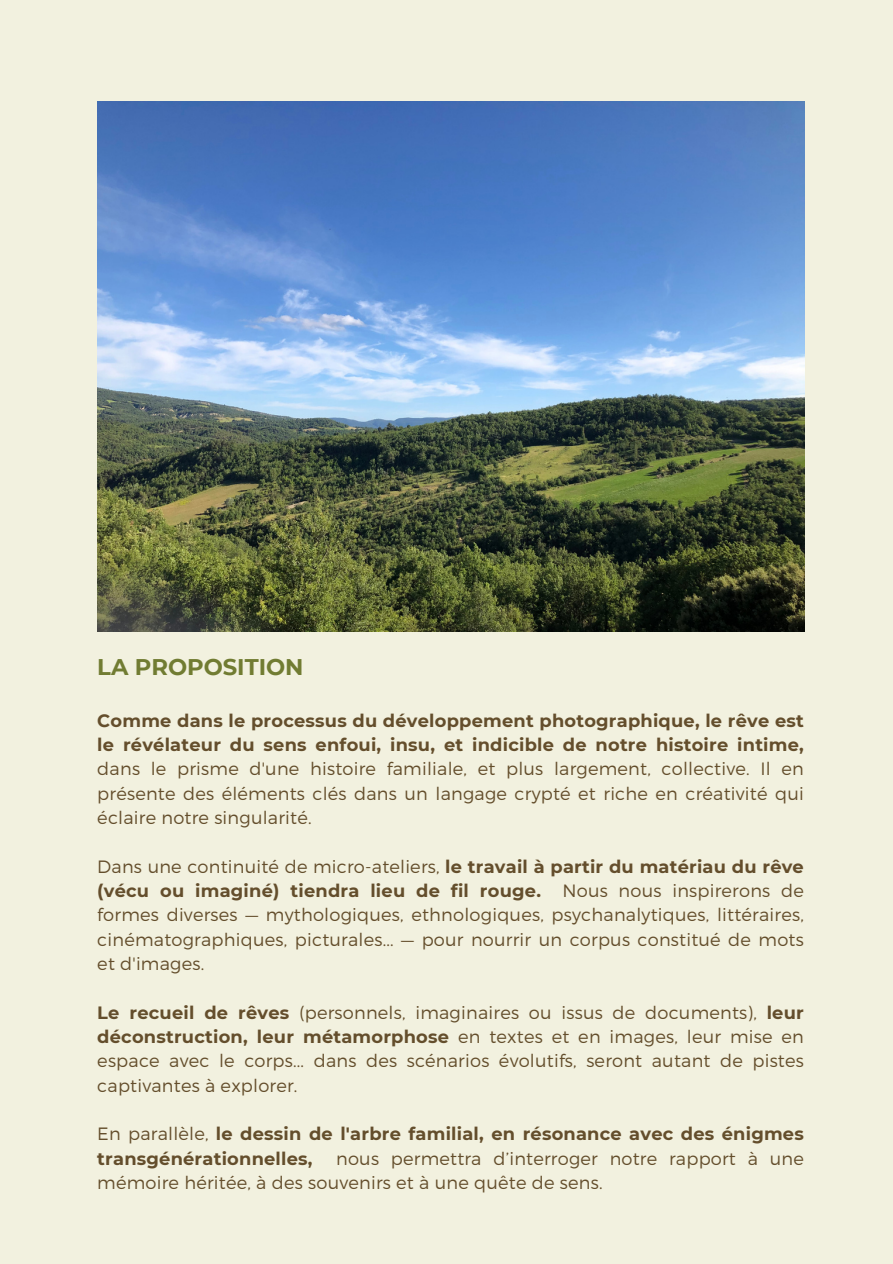
<style>
.page{position:relative;width:893px;height:1264px;background:#fff}
.page>*{position:absolute;margin:0;border:0;box-sizing:border-box;transform-origin:0 0}
.t1{font:700 22.65px "Montserrat";color:#717c32}
.t2{font:300 17.85px/24.3px "Montserrat";letter-spacing:.01em;color:#644e2c;text-align:justify}
.t3{font:700 17.85px/24.3px "Montserrat";letter-spacing:.01em;color:#644e2c}
.s1{font-weight:700}
.s2{font-weight:300}
</style>
<div class="page">
<div style="left:0;top:0;width:892px;height:1263px;background:#f2f1df"></div>
<img style="left:97px;top:102px;width:707px;height:530px">
<p class="t1" style="left:97px;top:653px;width:208px">LA PROPOSITION</p>
<p class="t2" style="left:97px;top:707px;width:708px"><span class="s1">Comme dans le processus du développement photographique, le rêve est le révélateur du sens enfoui, insu, et indicible de notre histoire intime, </span>dans le prisme d'une histoire familiale, et plus largement, collective. Il en présente des éléments clés dans un langage crypté et riche en créativité qui éclaire notre singularité.</p>
<p class="t2" style="left:97px;top:853px;width:708px">Dans une continuité de micro-ateliers, <span class="s1">le travail à partir du matériau du rêve (vécu ou imaginé) tiendra lieu de fil rouge.</span> Nous nous inspirerons de formes diverses — mythologiques, ethnologiques, psychanalytiques, littéraires, cinématographiques, picturales... — pour nourrir un corpus constitué de mots et d'images.</p>
<p class="t2" style="left:97px;top:999px;width:708px"><span class="s1">Le recueil de rêves</span> (personnels, imaginaires ou issus de documents), <span class="s1">leur déconstruction, leur métamorphose</span> en textes et en images, leur mise en espace avec le corps... dans des scénarios évolutifs, seront autant de pistes captivantes à explorer.</p>
<p class="t3" style="left:97px;top:1121px;width:708px"><span class="s2">En parallèle,</span> le dessin de l'arbre familial, en résonance avec des énigmes transgénérationnelles,</p>
<p class="t2" style="left:97px;top:1145px;width:708px;text-indent:239px">nous permettra d’interroger notre rapport à une mémoire héritée, à des souvenirs et à une quête de sens.</p>
</div>
